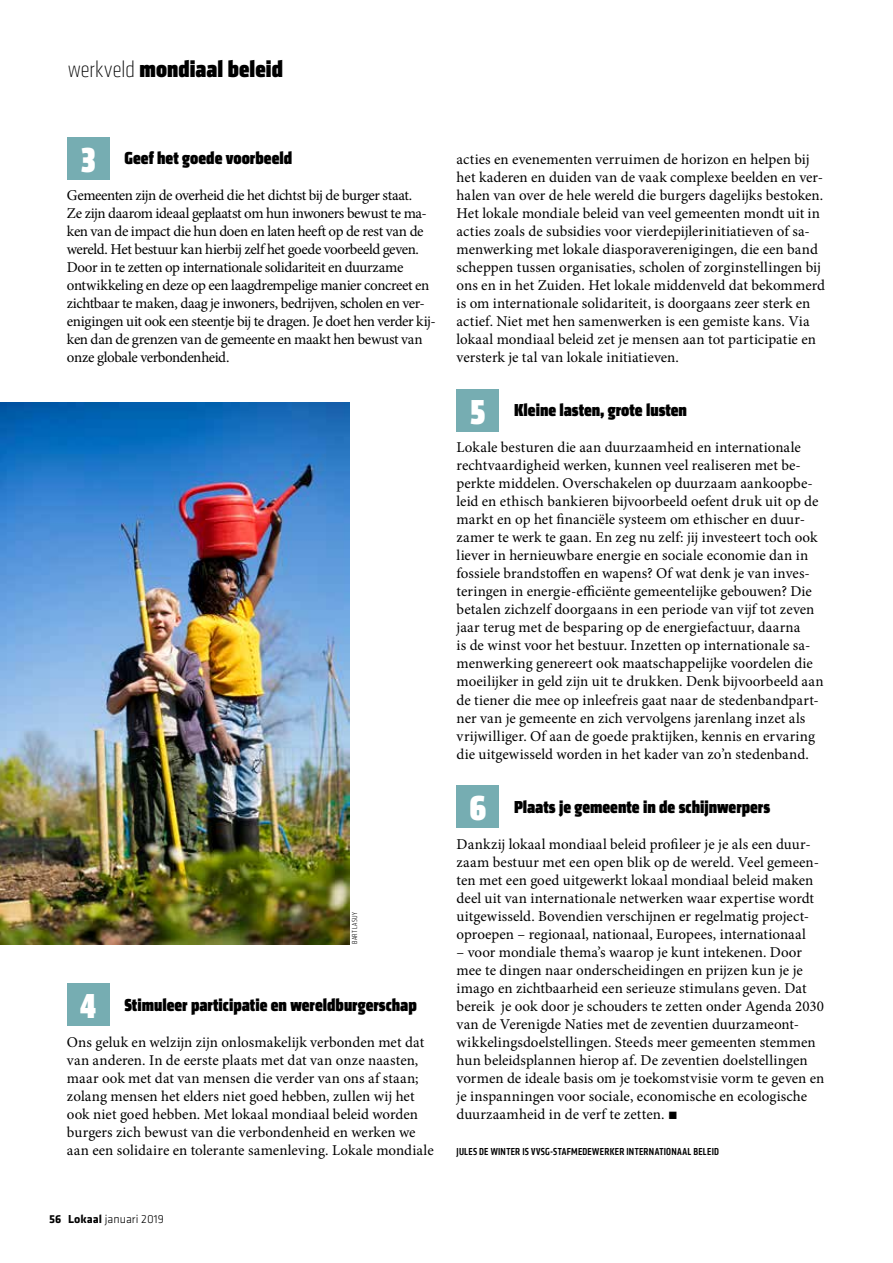
<style>
.page{position:relative;width:893px;height:1263px;background:#fff}
.page>*{position:absolute;margin:0;border:0;box-sizing:border-box;transform-origin:0 0}
.t1{font:900 condensed 24px "Klavika Display";letter-spacing:.005em;color:#000}
.t2{font:900 condensed 18px "Klavika Display";color:#000}
.t3{font:15px/18px "Minion Pro";color:#000}
.t4{font:15px/18px "Minion Pro";letter-spacing:-.03em;color:#000}
.t5{font:300 12px "Klavika";letter-spacing:.005em;color:#000}
.t6{font:500 10.5px "Klavika Condensed";letter-spacing:.025em;color:#000}
.t7{font:300 7.5px "Klavika Condensed";letter-spacing:.04em;color:#000}
.s1{font-weight:200}
.s2{font-size:36px;color:#fff}
.s3{font-family:"Klavika";font-weight:700}
.s4{font-weight:700}
</style>
<div class="page">
<div style="left:67px;top:137px;width:42px;height:42px;background:#76adb2"></div>
<div style="left:67px;top:983px;width:42px;height:42px;background:#76adb2"></div>
<div style="left:457px;top:389px;width:42px;height:42px;background:#76adb2"></div>
<div style="left:457px;top:785px;width:42px;height:42px;background:#76adb2"></div>
<img style="left:0;top:402px;width:349px;height:542px">
<h1 class="t1" style="left:68px;top:55px;width:216px"><span class="s1">werkveld</span> mondiaal beleid</h1>
<p class="t2" style="left:81px;top:148px;width:213px"><span class="s2">3</span> Geef het goede voorbeeld</p>
<p class="t4" style="left:67px;top:187px;width:370px">Gemeenten zijn de overheid die het dichtst bij de burger staat.<br>Ze zijn daarom ideaal geplaatst om hun inwoners bewust te ma&shy;ken van de impact die hun doen en laten heeft op de rest van de wereld. Het bestuur kan hierbij zelf het goede voorbeeld geven.<br>Door in te zetten op internationale solidariteit en duurzame ontwikkeling en deze op een laagdrempelige manier concreet en zichtbaar te maken, daag je inwoners, bedrijven, scholen en ver&shy;enigingen uit ook een steentje bij te dragen. Je doet hen verder kij&shy;ken dan de grenzen van de gemeente en maakt hen bewust van onze globale verbondenheid.</p>
<p class="t7" style="left:351px;top:944px;width:33px;rotate:-90deg">BART LASUY</p>
<p class="t2" style="left:80px;top:994px;width:338px"><span class="s2">4</span> Stimuleer participatie en wereldburgerschap</p>
<p class="t3" style="left:67px;top:1033px;width:368px">Ons geluk en welzijn zijn onlosmakelijk verbonden met dat van anderen. In de eerste plaats met dat van onze naasten, maar ook met dat van mensen die verder van ons af staan; zolang mensen het elders niet goed hebben, zullen wij het ook niet goed hebben. Met lokaal mondiaal beleid worden burgers zich bewust van die verbondenheid en werken we aan een solidaire en tolerante samenleving. Lokale mondiale</p>
<p class="t3" style="left:457px;top:151px;width:370px">acties en evenementen verruimen de horizon en helpen bij het kaderen en duiden van de vaak complexe beelden en ver&shy;halen van over de hele wereld die burgers dagelijks bestoken.<br>Het lokale mondiale beleid van veel gemeenten mondt uit in acties zoals de subsidies voor vierdepijlerinitiatieven of sa&shy;menwerking met lokale diasporaverenigingen, die een band scheppen tussen organisaties, scholen of zorginstellingen bij ons en in het Zuiden. Het lokale middenveld dat bekommerd is om internationale solidariteit, is doorgaans zeer sterk en actief. Niet met hen samenwerken is een gemiste kans. Via lokaal mondiaal beleid zet je mensen aan tot participatie en versterk je tal van lokale initiatieven.</p>
<p class="t2" style="left:470px;top:400px;width:218px"><span class="s2">5</span> Kleine lasten, grote lusten</p>
<p class="t3" style="left:457px;top:439px;width:369px">Lokale besturen die aan duurzaamheid en internationale rechtvaardigheid werken, kunnen veel realiseren met be&shy;perkte middelen. Overschakelen op duurzaam aankoopbe&shy;leid en ethisch bankieren bijvoorbeeld oefent druk uit op de markt en op het financiële systeem om ethischer en duur&shy;zamer te werk te gaan. En zeg nu zelf: jij investeert toch ook liever in hernieuwbare energie en sociale economie dan in fossiele brandstoffen en wapens? Of wat denk je van inves&shy;teringen in energie-efficiënte gemeentelijke gebouwen? Die betalen zichzelf doorgaans in een periode van vijf tot zeven jaar terug met de besparing op de energiefactuur, daarna<br>is de winst voor het bestuur. Inzetten op internationale sa&shy;menwerking genereert ook maatschappelijke voordelen die moeilijker in geld zijn uit te drukken. Denk bijvoorbeeld aan de tiener die mee op inleefreis gaat naar de stedenbandpart&shy;ner van je gemeente en zich vervolgens jarenlang inzet als vrijwilliger. Of aan de goede praktijken, kennis en ervaring die uitgewisseld worden in het kader van zo’n stedenband.</p>
<p class="t2" style="left:469px;top:796px;width:302px"><span class="s2">6</span> Plaats je gemeente in de schijnwerpers</p>
<p class="t3" style="left:457px;top:835px;width:364px">Dankzij lokaal mondiaal beleid profileer je je als een duur&shy;zaam bestuur met een open blik op de wereld. Veel gemeen&shy;ten met een goed uitgewerkt lokaal mondiaal beleid maken deel uit van internationale netwerken waar expertise wordt uitgewisseld. Bovendien verschijnen er regelmatig project&shy;oproepen – regionaal, nationaal, Europees, internationaal</p>
<p class="t3" style="left:457px;top:943px;width:369px">– voor mondiale thema’s waarop je kunt intekenen. Door mee te dingen naar onderscheidingen en prijzen kun je je imago en zichtbaarheid een serieuze stimulans geven. Dat bereik je ook door je schouders te zetten onder Agenda 2030 van de Verenigde Naties met de zeventien duurzameont&shy;wikkelingsdoelstellingen. Steeds meer gemeenten stemmen hun beleidsplannen hierop af. De zeventien doelstellingen vormen de ideale basis om je toekomstvisie vorm te geven en je inspanningen voor sociale, economische en ecologische duurzaamheid in de verf te zetten. <span class="s3">•</span></p>
<p class="t6" style="left:457px;top:1144px;width:264px">JULES DE WINTER IS VVSG-STAFMEDEWERKER INTERNATIONAAL BELEID</p>
<p class="t5" style="left:49px;top:1212px;width:116px"><span class="s4">56 Lokaal</span> januari 2019</p>
</div>
